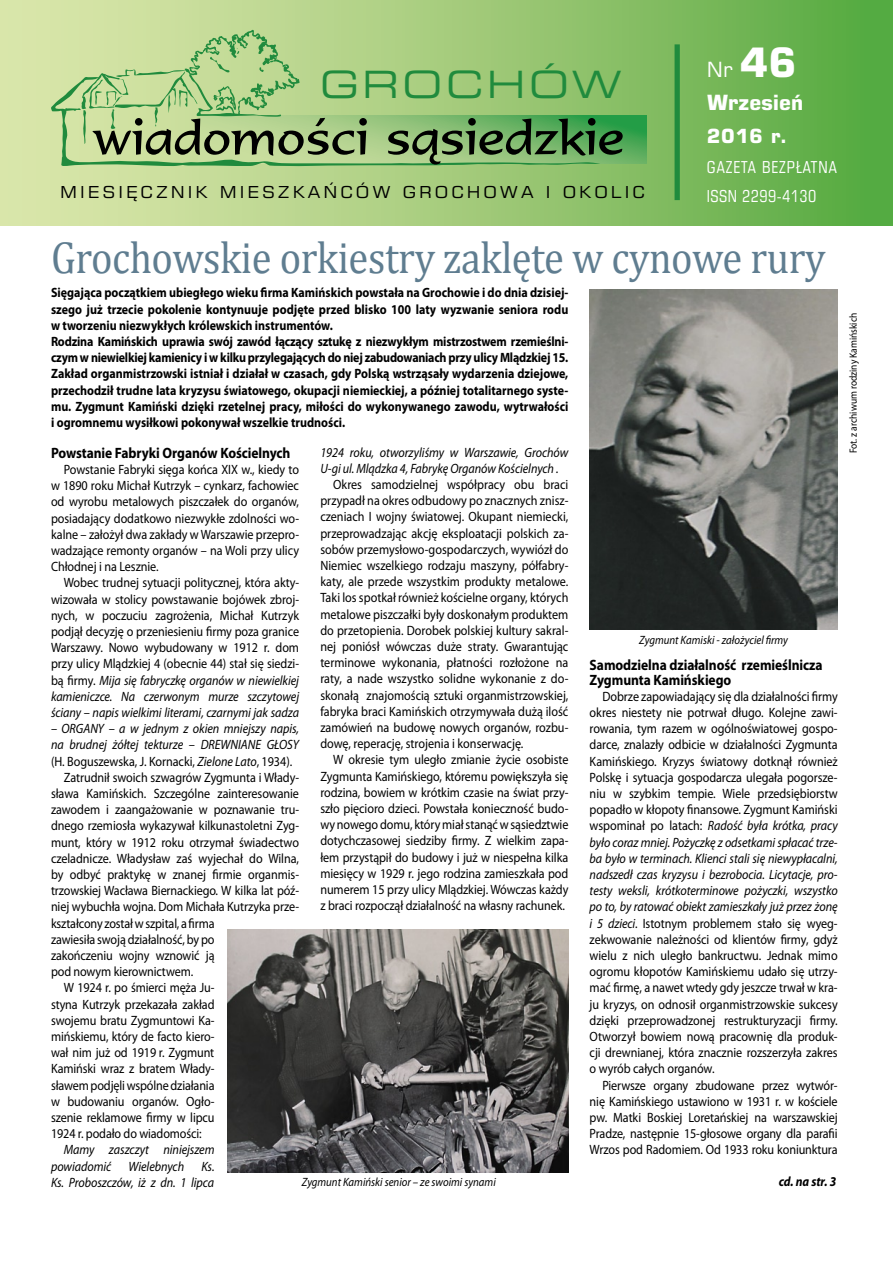
<style>
.page{position:relative;width:893px;height:1263px;background:#fff}
.page>*{position:absolute;margin:0;border:0;box-sizing:border-box;transform-origin:0 0}
.t1{font:45px "Cambria";letter-spacing:-.01em;color:#5f7d90;scale:.9 1}
.t2{font:expanded 37.5px "Square 721 PL";letter-spacing:.1em;color:#208b3d}
.t3{font:700 21px/33.8px "Square 721 PL";letter-spacing:-.01em;color:#fff}
.t4{font:700 19.5px "Square 721 PL";color:#fff}
.t5{font:16.5px "Square 721 PL";letter-spacing:.165em;color:#000;scale:1.1 1}
.t6{font:condensed 16.5px/29.4px "Square 721 PL";letter-spacing:.04em;color:#fff}
.t7{font:700 15px/15px "Myriad Pro";letter-spacing:-.005em;color:#000;scale:.9 1}
.t8{font:13.5px/16.2px "Myriad Pro";letter-spacing:-.01em;color:#000;text-align:justify;scale:.9 1}
.t9{font:700 13.5px/16.2px "Myriad Pro";color:#000;scale:.89 1}
.t10{font:italic 13.5px/16.2px "Myriad Pro";letter-spacing:-.005em;color:#000;scale:.9 1}
.t11{font:italic 700 13.5px "Myriad Pro";letter-spacing:-.005em;color:#000;scale:.9 1}
.t12{font:italic 12px "Myriad Pro";color:#000;scale:.9 1}
.t13{font:10.5px "Myriad Pro";color:#000;scale:.9 1}
.s1{font-weight:400}
.s2{font-size:40.5px}
.s3{font-style:italic}
</style>
<div class="page">
<div style="left:0;top:0;width:893px;height:225px;background:linear-gradient(to right,#e6ebb3,#5aaa42)"></div>
<div style="left:675px;top:44px;width:5px;height:156px;background:#208b3d"></div>
<div style="left:199px;top:115px;width:447px;height:48px;background:linear-gradient(to bottom,#13983e,#6eb265)"></div>
<svg style="left:51px;top:76px;width:549px;height:91px;background:#9dc87c"></svg>
<svg style="left:388px;top:118px;width:235px;height:47px;background:#5c8b53"></svg>
<svg style="left:64px;top:30px;width:303px;height:126px;background:#a9c486"></svg>
<img style="left:227px;top:929px;width:341px;height:243px">
<img style="left:590px;top:289px;width:247px;height:340px">
<h2 class="t2" style="left:320px;top:62px;width:302px">GROCHÓW</h2>
<p class="t5" style="left:60px;top:182px;width:533px">MIESI¢CZNIK MIESZKA¡CÓW GROCHOWA I OKOLIC</p>
<h3 class="t3" style="left:707px;top:52px;width:98px"><span class="s1">Nr</span> <span class="s2">46<br></span>Wrzesieƒ</h3>
<h3 class="t4" style="left:707px;top:124px;width:81px">2016 r.</h3>
<p class="t6" style="left:707px;top:152px;width:131px">GAZETA BEZPŁATNA<br>ISSN 2299-4130</p>
<h1 class="t1" style="left:51px;top:231px;width:862px">Grochowskie orkiestry zaklęte w cynowe rury</h1>
<p class="t9" style="left:51px;top:285px;width:583px">Sięgająca początkiem ubiegłego wieku firma Kamińskich powstała na Grochowie i do dnia dzisiej&shy;szego już trzecie pokolenie kontynuuje podjęte przed blisko 100 laty wyzwanie seniora rodu w tworzeniu niezwykłych królewskich instrumentów.<br>Rodzina Kamińskich uprawia swój zawód łączący sztukę z niezwykłym mistrzostwem rzemieślni&shy;czym w niewielkiej kamienicy i w kilku przylegających do niej zabudowaniach przy ulicy Mlądzkiej 15.<br>Zakład organmistrzowski istniał i działał w czasach, gdy Polską wstrząsały wydarzenia dziejowe, przechodził trudne lata kryzysu światowego, okupacji niemieckiej, a później totalitarnego syste&shy;mu. Zygmunt Kamiński dzięki rzetelnej pracy, miłości do wykonywanego zawodu, wytrwałości i ogromnemu wysiłkowi pokonywał wszelkie trudności.</p>
<p class="t10" style="left:320px;top:444px;width:277px">1924 roku, otworzyliśmy w Warszawie, Grochów<br>U-gi ul. Mlądzka 4, Fabrykę Organów Kościelnych .</p>
<p class="t8" style="left:320px;top:477px;width:277px;text-indent:13px">Okres samodzielnej współpracy obu braci przypadł na okres odbudowy po znacznych znisz&shy;czeniach I wojny światowej. Okupant niemiecki, przeprowadzając akcję eksploatacji polskich za&shy;sobów przemysłowo-gospodarczych, wywiózł do Niemiec wszelkiego rodzaju maszyny, półfabry&shy;katy, ale przede wszystkim produkty metalowe.<br>Taki los spotkał również kościelne organy, których metalowe piszczałki były doskonałym produktem do przetopienia. Dorobek polskiej kultury sakral&shy;nej poniósł wówczas duże straty. Gwarantując terminowe wykonania, płatności rozłożone na raty, a nade wszystko solidne wykonanie z do&shy;skonałą znajomością sztuki organmistrzowskiej, fabryka braci Kamińskich otrzymywała dużą ilość zamówień na budowę nowych organów, rozbu&shy;dowę, reperację, strojenia i konserwację.</p>
<p class="t8" style="left:320px;top:752px;width:277px;text-indent:13px">W okresie tym uległo zmianie życie osobiste Zygmunta Kamińskiego, któremu powiększyła się rodzina, bowiem w krótkim czasie na świat przy&shy;szło pięcioro dzieci. Powstała konieczność budo&shy;wy nowego domu, który miał stanąć w sąsiedztwie dotychczasowej siedziby firmy. Z wielkim zapa&shy;łem przystąpił do budowy i już w niespełna kilka miesięcy w 1929 r. jego rodzina zamieszkała pod numerem 15 przy ulicy Mlądzkiej. Wówczas każdy z braci rozpoczął działalność na własny rachunek.</p>
<p class="t7" style="left:51px;top:445px;width:268px">Powstanie Fabryki Organów Kościelnych</p>
<p class="t8" style="left:51px;top:462px;width:277px;text-indent:13px">Powstanie Fabryki sięga końca XIX w., kiedy to w 1890 roku Michał Kutrzyk – cynkarz, fachowiec od wyrobu metalowych piszczałek do organów, posiadający dodatkowo niezwykłe zdolności wo&shy;kalne – założył dwa zakłady w Warszawie przepro&shy;wadzające remonty organów – na Woli przy ulicy Chłodnej i na Lesznie.</p>
<p class="t8" style="left:51px;top:575px;width:277px;text-indent:13px">Wobec trudnej sytuacji politycznej, która akty&shy;wizowała w stolicy powstawanie bojówek zbroj&shy;nych, w poczuciu zagrożenia, Michał Kutrzyk podjął decyzję o przeniesieniu firmy poza granice Warszawy. Nowo wybudowany w 1912 r. dom przy ulicy Mlądzkiej 4 (obecnie 44) stał się siedzi&shy;bą firmy. <span class="s3">Mija się fabryczkę organów w niewielkiej kamieniczce. Na czerwonym murze szczytowej ściany – napis wielkimi literami, czarnymi jak sadza</span></p>
<p class="t10" style="left:51px;top:721px;width:277px">– ORGANY – a w jednym z okien mniejszy napis,</p>
<p class="t10" style="left:51px;top:737px;width:277px">na brudnej żółtej tekturze – DREWNIANE GŁOSY</p>
<p class="t8" style="left:51px;top:753px;width:269px">(H. Boguszewska, J. Kornacki, <span class="s3">Zielone Lato</span>, 1934).</p>
<p class="t8" style="left:64px;top:769px;width:263px">Zatrudnił swoich szwagrów Zygmunta i Włady-</p>
<p class="t8" style="left:51px;top:786px;width:277px">sława Kamińskich. Szczególne zainteresowanie</p>
<p class="t8" style="left:51px;top:802px;width:277px">zawodem i zaangażowanie w poznawanie tru-</p>
<p class="t8" style="left:51px;top:818px;width:277px">dnego rzemiosła wykazywał kilkunastoletni Zyg-</p>
<p class="t8" style="left:51px;top:834px;width:277px">munt, który w 1912 roku otrzymał świadectwo</p>
<p class="t8" style="left:51px;top:850px;width:277px">czeladnicze. Władysław zaś wyjechał do Wilna,</p>
<p class="t8" style="left:51px;top:867px;width:277px">by odbyć praktykę w znanej firmie organmis-</p>
<p class="t8" style="left:51px;top:883px;width:277px">trzowskiej Wacława Biernackiego. W kilka lat póź-</p>
<p class="t8" style="left:51px;top:899px;width:277px">niej wybuchła wojna. Dom Michała Kutrzyka prze-</p>
<p class="t8" style="left:51px;top:915px;width:183px">kształcony został w szpital, a firma</p>
<p class="t8" style="left:51px;top:931px;width:183px">zawiesiła swoją działalność, by po</p>
<p class="t8" style="left:51px;top:948px;width:183px">zakończeniu wojny wznowić ją</p>
<p class="t8" style="left:51px;top:964px;width:159px">pod nowym kierownictwem.</p>
<p class="t8" style="left:64px;top:980px;width:169px">W 1924 r. po śmierci męża Ju-</p>
<p class="t8" style="left:51px;top:996px;width:183px">styna Kutrzyk przekazała zakład</p>
<p class="t8" style="left:51px;top:1012px;width:183px">swojemu bratu Zygmuntowi Ka-</p>
<p class="t8" style="left:51px;top:1029px;width:183px">mińskiemu, który de facto kiero-</p>
<p class="t8" style="left:51px;top:1045px;width:183px">wał nim już od 1919 r. Zygmunt</p>
<p class="t8" style="left:51px;top:1061px;width:183px">Kamiński wraz z bratem Włady-</p>
<p class="t8" style="left:51px;top:1077px;width:183px">sławem podjęli wspólne działania</p>
<p class="t8" style="left:51px;top:1093px;width:183px">w budowaniu organów. Ogło-</p>
<p class="t8" style="left:51px;top:1110px;width:183px">szenie reklamowe firmy w lipcu</p>
<p class="t8" style="left:51px;top:1126px;width:169px">1924 r. podało do wiadomości:</p>
<p class="t10" style="left:51px;top:1142px;width:183px;text-indent:13px">Mamy zaszczyt niniejszem powiadomić</p>
<p class="t12" style="left:639px;top:634px;width:167px">Zygmunt Kamiski - założyciel firmy</p>
<p class="t7" style="left:590px;top:657px;width:260px">Samodzielna działalność rzemieślnicza<br>Zygmunta Kamińskiego</p>
<p class="t8" style="left:590px;top:688px;width:277px;text-indent:13px">Dobrze zapowiadający się dla działalności firmy okres niestety nie potrwał długo. Kolejne zawi&shy;rowania, tym razem w ogólnoświatowej gospo&shy;darce, znalazły odbicie w działalności Zygmunta Kamińskiego. Kryzys światowy dotknął również Polskę i sytuacja gospodarcza ulegała pogorsze&shy;niu w szybkim tempie. Wiele przedsiębiorstw popadło w kłopoty finansowe. Zygmunt Kamiński wspominał po latach: <span class="s3">Radość była krótka, pracy było coraz mniej. Pożyczkę z odsetkami spłacać trze&shy;ba było w terminach. Klienci stali się niewypłacalni, nadszedł czas kryzysu i bezrobocia. Licytacje, pro&shy;testy weksli, krótkoterminowe pożyczki, wszystko po to, by ratować obiekt zamieszkały już przez żonę i 5 dzieci.</span> Istotnym problemem stało się wyeg&shy;zekwowanie należności od klientów firmy, gdyż wielu z nich uległo bankructwu. Jednak mimo ogromu kłopotów Kamińskiemu udało się utrzy&shy;mać firmę, a nawet wtedy gdy jeszcze trwał w kra&shy;ju kryzys, on odnosił organmistrzowskie sukcesy dzięki przeprowadzonej restrukturyzacji firmy.<br>Otworzył bowiem nową pracownię dla produk&shy;cji drewnianej, która znacznie rozszerzyła zakres o wyrób całych organów.</p>
<p class="t8" style="left:590px;top:1077px;width:277px;text-indent:13px">Pierwsze organy zbudowane przez wytwór&shy;nię Kamińskiego ustawiono w 1931 r. w kościele pw. Matki Boskiej Loretańskiej na warszawskiej Pradze, następnie 15-głosowe organy dla parafii Wrzos pod Radomiem. Od 1933 roku koniunktura</p>
<p class="t10" style="left:129px;top:1158px;width:63px">Wielebnych</p>
<p class="t10" style="left:51px;top:1158px;width:183px;text-align:right">Ks.<br>Ks. Proboszczów, iż z dn. 1 lipca</p>
<p class="t12" style="left:302px;top:1176px;width:217px">Zygmunt Kamiński senior – ze swoimi synami</p>
<p class="t11" style="left:779px;top:1174px;width:65px">cd. na str. 3</p>
<p class="t13" style="left:848px;top:453px;width:158px;rotate:-90deg">Fot. z archiwum rodziny Kamińskich</p>
</div>
